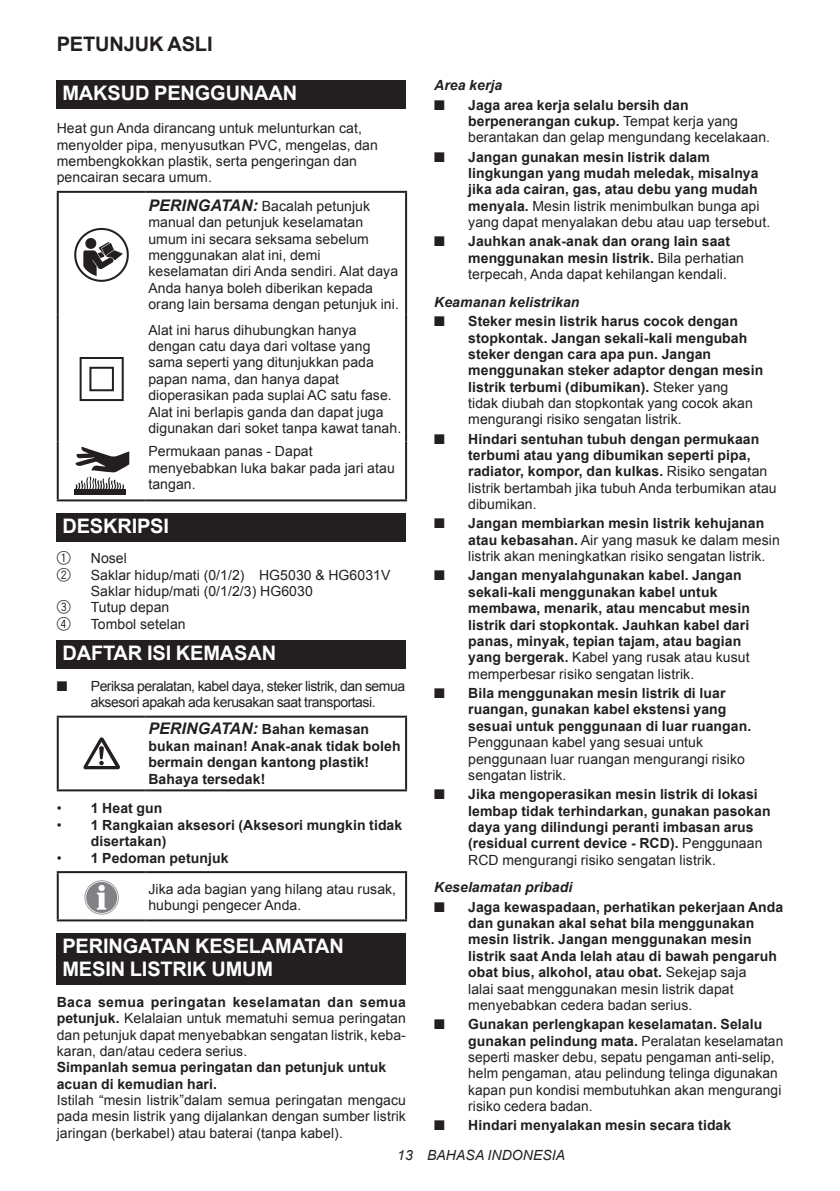
<style>
.page{position:relative;width:840px;height:1191px;background:#fff}
.page>*{position:absolute;margin:0;border:0;box-sizing:border-box;transform-origin:0 0}
.t1{font:700 20px/23.4px "Arial";letter-spacing:-.01em;color:#fff}
.t2{font:700 20px "Arial";letter-spacing:-.01em;color:#231f20}
.t3{font:700 14px/16.4px "Arial";letter-spacing:.005em;color:#231f20}
.t4{font:14px/16.4px "Arial";letter-spacing:.005em;color:#231f20}
.t5{font:14px/16.4px "Arial";letter-spacing:-.035em;color:#231f20}
.t6{font:italic 700 14px "Arial";letter-spacing:.005em;color:#231f20}
.t7{font:italic 14px "Arial";letter-spacing:.005em;color:#231f20}
.t8{font:14px "Round Box Alph Illust";color:#231f20}
.s1{font-weight:700;font-style:italic;font-size:16px}
.s2{font-style:italic;font-size:16px}
.s3{font-weight:400}
.s4{font-weight:700}
</style>
<div class="page">
<div style="left:57px;top:80px;width:348px;height:28px;background:#231f20"></div>
<hr style="left:57px;top:191px;width:88px;height:2px;background:#231f20">
<hr style="left:57px;top:193px;width:2px;height:121px;background:#231f20">
<hr style="left:145px;top:191px;width:262px;height:2px;background:#231f20">
<hr style="left:405px;top:193px;width:2px;height:121px;background:#231f20">
<hr style="left:57px;top:314px;width:2px;height:127px;background:#231f20">
<hr style="left:405px;top:314px;width:2px;height:127px;background:#231f20">
<hr style="left:57px;top:441px;width:2px;height:58px;background:#231f20">
<hr style="left:405px;top:441px;width:2px;height:58px;background:#231f20">
<hr style="left:57px;top:499px;width:88px;height:2px;background:#231f20">
<hr style="left:145px;top:499px;width:262px;height:2px;background:#231f20">
<img style="left:74px;top:227px;width:55px;height:55px">
<div style="left:89px;top:367px;width:25px;height:24px;border:2px solid #231f20"></div>
<div style="left:80px;top:357px;width:44px;height:44px;border:2px solid #231f20"></div>
<div style="left:74px;top:489px;width:51px;height:6px;background:#231f20"></div>
<svg style="left:75px;top:447px;width:54px;height:42px"></svg>
<div style="left:57px;top:513px;width:348px;height:28px;background:#231f20"></div>
<div style="left:57px;top:640px;width:348px;height:28px;background:#231f20"></div>
<hr style="left:57px;top:715px;width:88px;height:2px;background:#231f20">
<hr style="left:57px;top:717px;width:2px;height:72px;background:#231f20">
<hr style="left:145px;top:715px;width:262px;height:2px;background:#231f20">
<hr style="left:405px;top:717px;width:2px;height:72px;background:#231f20">
<hr style="left:57px;top:789px;width:88px;height:2px;background:#231f20">
<hr style="left:145px;top:789px;width:262px;height:2px;background:#231f20">
<svg style="left:83px;top:737px;width:37px;height:32px"></svg>
<hr style="left:57px;top:871px;width:88px;height:2px;background:#231f20">
<hr style="left:57px;top:873px;width:2px;height:46px;background:#231f20">
<hr style="left:145px;top:871px;width:262px;height:2px;background:#231f20">
<hr style="left:405px;top:873px;width:2px;height:46px;background:#231f20">
<hr style="left:57px;top:919px;width:88px;height:2px;background:#231f20">
<hr style="left:145px;top:919px;width:262px;height:2px;background:#231f20">
<div style="left:86px;top:882px;width:31px;height:31px;background:#808285;border-radius:50%"></div>
<div style="left:84px;top:880px;width:35px;height:34px;border:1px solid #9d9fa2;border-radius:50%"></div>
<div style="left:98px;top:885px;width:7px;height:6px;background:#fff;border-radius:50%"></div>
<svg style="left:97px;top:892px;width:9px;height:17px"></svg>
<div style="left:57px;top:932px;width:348px;height:52px;background:#231f20"></div>
<h1 class="t2" style="left:57px;top:31px;width:157px">PETUNJUK ASLI</h1>
<h1 class="t1" style="left:62px;top:82px;width:236px">MAKSUD PENGGUNAAN</h1>
<p class="t4" style="left:57px;top:120px;width:322px">Heat gun Anda dirancang untuk melunturkan cat, menyolder pipa, menyusutkan PVC, mengelas, dan membengkokkan plastik, serta pengeringan dan pencairan secara umum.</p>
<p class="t4" style="left:148px;top:198px;width:252px"><span class="s1">PERINGATAN:</span> Bacalah petunjuk manual dan petunjuk keselamatan umum ini secara seksama sebelum menggunakan alat ini, demi keselamatan diri Anda sendiri. Alat daya Anda hanya boleh diberikan kepada orang lain bersama dengan petunjuk ini.</p>
<p class="t4" style="left:148px;top:322px;width:254px">Alat ini harus dihubungkan hanya dengan catu daya dari voltase yang sama seperti yang ditunjukkan pada papan nama, dan hanya dapat dioperasikan pada suplai AC satu fase.<br>Alat ini berlapis ganda dan dapat juga digunakan dari soket tanpa kawat tanah.</p>
<p class="t4" style="left:148px;top:443px;width:248px">Permukaan panas - Dapat menyebabkan luka bakar pada jari atau tangan.</p>
<h1 class="t1" style="left:62px;top:514px;width:108px">DESKRIPSI</h1>
<p class="t8" style="left:57px;top:551px;width:15px">1</p>
<p class="t4" style="left:91px;top:550px;width:38px">Nosel</p>
<p class="t8" style="left:57px;top:568px;width:15px">2</p>
<p class="t4" style="left:91px;top:567px;width:301px">Saklar hidup/mati (0/1/2) HG5030 &amp; HG6031V<br>Saklar hidup/mati (0/1/2/3) HG6030</p>
<p class="t8" style="left:57px;top:600px;width:15px">3</p>
<p class="t4" style="left:91px;top:599px;width:80px">Tutup depan</p>
<p class="t8" style="left:57px;top:617px;width:15px">4</p>
<p class="t4" style="left:91px;top:616px;width:96px">Tombol setelan</p>
<h1 class="t1" style="left:62px;top:642px;width:215px">DAFTAR ISI KEMASAN</h1>
<p class="t5" style="left:91px;top:678px;width:316px">Periksa peralatan, kabel daya, steker listrik, dan semua aksesori apakah ada kerusakan saat transportasi.</p>
<p class="t3" style="left:148px;top:721px;width:253px"><span class="s2">PERINGATAN:</span> Bahan kemasan bukan mainan! Anak-anak tidak boleh bermain dengan kantong plastik!<br>Bahaya tersedak!</p>
<p class="t3" style="left:57px;top:800px;width:107px"><span class="s3">•</span> 1 Heat gun</p>
<p class="t3" style="left:91px;top:817px;width:313px;text-indent:-34px"><span class="s3">•</span> 1 Rangkaian aksesori (Aksesori mungkin tidak disertakan)</p>
<p class="t3" style="left:57px;top:850px;width:173px"><span class="s3">•</span> 1 Pedoman petunjuk</p>
<p class="t4" style="left:148px;top:881px;width:249px">Jika ada bagian yang hilang atau rusak, hubungi pengecer Anda.</p>
<h1 class="t1" style="left:62px;top:934px;width:283px">PERINGATAN KESELAMATAN<br>MESIN LISTRIK UMUM</h1>
<p class="t4" style="left:57px;top:993px;width:350px;text-align:justify"><span class="s4">Baca semua peringatan keselamatan dan semua petunjuk.</span> Kelalaian untuk mematuhi semua peringatan dan petunjuk dapat menyebabkan sengatan listrik, keba&shy;karan, dan/atau cedera serius.</p>
<p class="t3" style="left:57px;top:1059px;width:331px">Simpanlah semua peringatan dan petunjuk untuk acuan di kemudian hari.</p>
<p class="t4" style="left:57px;top:1092px;width:350px;text-align:justify">Istilah “mesin listrik”dalam semua peringatan mengacu pada mesin listrik yang dijalankan dengan sumber listrik jaringan (berkabel) atau baterai (tanpa kabel).</p>
<p class="t6" style="left:434px;top:76px;width:70px">Area kerja</p>
<p class="t4" style="left:468px;top:97px;width:303px"><span class="s4">Jaga area kerja selalu bersih dan berpenerangan cukup.</span> Tempat kerja yang berantakan dan gelap mengundang kecelakaan.</p>
<p class="t3" style="left:468px;top:149px;width:303px">Jangan gunakan mesin listrik dalam lingkungan yang mudah meledak, misalnya jika ada cairan, gas, atau debu yang mudah menyala. <span class="s3">Mesin listrik menimbulkan bunga api yang dapat menyalakan debu atau uap tersebut.</span></p>
<p class="t3" style="left:468px;top:234px;width:277px">Jauhkan anak-anak dan orang lain saat menggunakan mesin listrik. <span class="s3">Bila perhatian terpecah, Anda dapat kehilangan kendali.</span></p>
<p class="t6" style="left:434px;top:293px;width:147px">Keamanan kelistrikan</p>
<p class="t3" style="left:468px;top:313px;width:296px">Steker mesin listrik harus cocok dengan stopkontak. Jangan sekali-kali mengubah steker dengan cara apa pun. Jangan menggunakan steker adaptor dengan mesin listrik terbumi (dibumikan). <span class="s3">Steker yang<br>tidak diubah dan stopkontak yang cocok akan mengurangi risiko sengatan listrik.</span></p>
<p class="t3" style="left:468px;top:431px;width:310px">Hindari sentuhan tubuh dengan permukaan terbumi atau yang dibumikan seperti pipa, radiator, kompor, dan kulkas. <span class="s3">Risiko sengatan listrik bertambah jika tubuh Anda terbumikan atau dibumikan.</span></p>
<p class="t4" style="left:468px;top:515px;width:313px"><span class="s4">Jangan membiarkan mesin listrik kehujanan atau kebasahan.</span> Air yang masuk ke dalam mesin listrik akan meningkatkan risiko sengatan listrik.</p>
<p class="t3" style="left:468px;top:568px;width:283px">Jangan menyalahgunakan kabel. Jangan sekali-kali menggunakan kabel untuk membawa, menarik, atau mencabut mesin listrik dari stopkontak. Jauhkan kabel dari panas, minyak, tepian tajam, atau bagian yang bergerak. <span class="s3">Kabel yang rusak atau kusut memperbesar risiko sengatan listrik.</span></p>
<p class="t3" style="left:468px;top:685px;width:284px">Bila menggunakan mesin listrik di luar ruangan, gunakan kabel ekstensi yang sesuai untuk penggunaan di luar ruangan.</p>
<p class="t4" style="left:468px;top:734px;width:278px">Penggunaan kabel yang sesuai untuk penggunaan luar ruangan mengurangi risiko sengatan listrik.</p>
<p class="t3" style="left:468px;top:786px;width:304px">Jika mengoperasikan mesin listrik di lokasi lembap tidak terhindarkan, gunakan pasokan daya yang dilindungi peranti imbasan arus (residual current device - RCD). <span class="s3">Penggunaan RCD mengurangi risiko sengatan listrik.</span></p>
<p class="t6" style="left:434px;top:878px;width:140px">Keselamatan pribadi</p>
<p class="t3" style="left:468px;top:899px;width:316px">Jaga kewaspadaan, perhatikan pekerjaan Anda dan gunakan akal sehat bila menggunakan mesin listrik. Jangan menggunakan mesin listrik saat Anda lelah atau di bawah pengaruh obat bius, alkohol, atau obat. <span class="s3">Sekejap saja<br>lalai saat menggunakan mesin listrik dapat menyebabkan cedera badan serius.</span></p>
<p class="t4" style="left:468px;top:1016px;width:316px"><span class="s4">Gunakan perlengkapan keselamatan. Selalu gunakan pelindung mata.</span> Peralatan keselamatan seperti masker debu, sepatu pengaman anti-selip, helm pengaman, atau pelindung telinga digunakan kapan pun kondisi membutuhkan akan mengurangi risiko cedera badan.</p>
<p class="t3" style="left:468px;top:1117px;width:264px">Hindari menyalakan mesin secara tidak</p>
<p class="t7" style="left:397px;top:1146px;width:169px">13 BAHASA INDONESIA</p>
</div>
